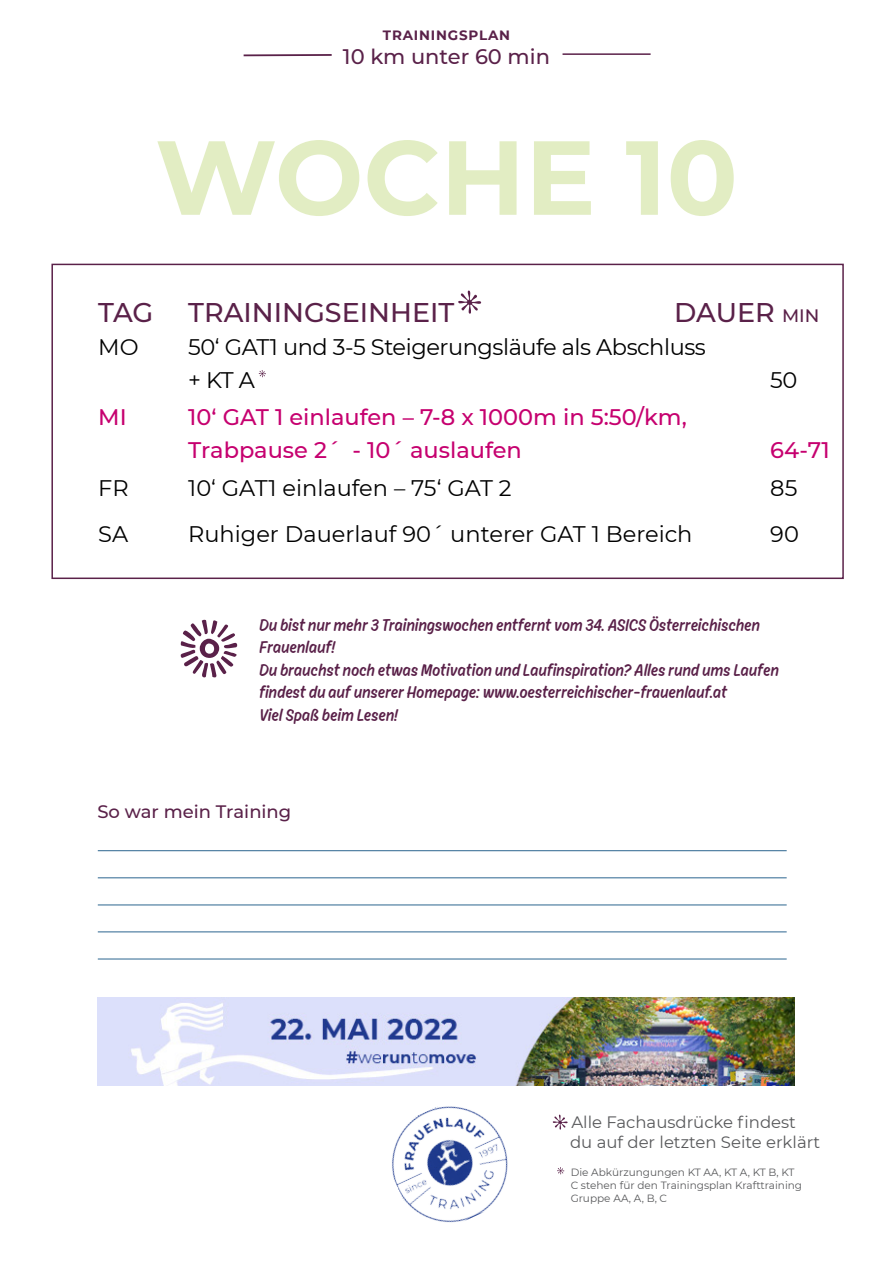
<style>
.page{position:relative;width:893px;height:1263px;background:#fff}
.page>*{position:absolute;margin:0;border:0;box-sizing:border-box;transform-origin:0 0}
.t1{font:700 105px "Montserrat";color:#e2edc3}
.t2{font:500 27px "Montserrat";color:#5a2149}
.t3{font:22.5px/33px "Montserrat";letter-spacing:-.01em;color:#000}
.t4{font:500 22.5px/33px "Montserrat";color:#c6006f}
.t5{font:500 21px "Montserrat";color:#5a2149}
.t6{font:100 18px/22.5px "Ahkio";letter-spacing:.01em;color:#5a2149}
.t7{font:500 18px "Montserrat";color:#5a2149}
.t8{font:16.5px/19.8px "Montserrat";color:#58595b}
.t9{font:700 13.5px "Montserrat";letter-spacing:.06em;color:#5a2149}
.t10{font:10.5px/12.6px "Montserrat";color:#58595b}
</style>
<div class="page">
<svg style="left:557px;top:1167px;width:7px;height:7px"></svg>
<hr style="left:244px;top:54px;width:88px;height:2px;background:#5a2149">
<hr style="left:562px;top:53px;width:89px;height:2px;background:#5a2149">
<img style="left:392px;top:1106px;width:116px;height:117px">
<svg style="left:553px;top:1115px;width:15px;height:14px"></svg>
<img style="left:98px;top:998px;width:697px;height:87px">
<div style="left:51px;top:264px;width:793px;height:315px;border:2px solid #5a2149"></div>
<hr style="left:98px;top:932px;width:689px;height:1px;background:#2c658f">
<hr style="left:98px;top:959px;width:689px;height:1px;background:#2c658f">
<hr style="left:98px;top:850px;width:689px;height:1px;background:#2c658f">
<hr style="left:98px;top:877px;width:689px;height:1px;background:#2c658f">
<hr style="left:98px;top:905px;width:689px;height:1px;background:#2c658f">
<svg style="left:458px;top:291px;width:23px;height:23px"></svg>
<svg style="left:181px;top:620px;width:56px;height:57px"></svg>
<svg style="left:259px;top:370px;width:7px;height:7px"></svg>
<p class="t9" style="left:383px;top:25px;width:129px">TRAININGSPLAN</p>
<p class="t5" style="left:343px;top:42px;width:208px">10 km unter 60 min</p>
<h1 class="t1" style="left:155px;top:102px;width:584px">WOCHE 10</h1>
<h2 class="t2" style="left:98px;top:294px;width:57px">Tag</h2>
<h2 class="t2" style="left:188px;top:294px;width:260px">Train ingsein heit</h2>
<h2 class="t2" style="left:674px;top:294px;width:61px">Dauer</h2>
<p class="t7" style="left:782px;top:303px;width:35px">min</p>
<p class="t3" style="left:98px;top:330px;width:42px">MO</p>
<p class="t3" style="left:188px;top:330px;width:519px">50‘ GAT1 und 3-5 Steigerungsläufe als Abschluss + KT A</p>
<p class="t3" style="left:770px;top:363px;width:29px">50</p>
<p class="t4" style="left:98px;top:400px;width:25px">MI</p>
<p class="t4" style="left:188px;top:400px;width:500px">10‘ GAT 1 einlaufen – 7-8 x 1000m in 5:50/km,<br>Trabpause 2´ - 10´ auslaufen</p>
<p class="t4" style="left:770px;top:433px;width:61px">64-71</p>
<p class="t3" style="left:98px;top:470px;width:32px">FR</p>
<p class="t3" style="left:188px;top:470px;width:325px">10‘ GAT1 einlaufen – 75‘ GAT 2</p>
<p class="t3" style="left:770px;top:470px;width:29px">85</p>
<p class="t3" style="left:98px;top:517px;width:31px">SA</p>
<p class="t3" style="left:188px;top:517px;width:506px">Ruhiger Dauerlauf 90´ unterer GAT 1 Bereich</p>
<p class="t3" style="left:770px;top:517px;width:30px">90</p>
<p class="t6" style="left:259px;top:613px;width:521px">Du bist nur mehr 3 Trainingswochen entfernt vom 34. ASICS Österreichischen Frauenlauf!<br>Du brauchst noch etwas Motivation und Laufinspiration? Alles rund ums Laufen findest du auf unserer Homepage: www.oesterreichischer-frauenlauf.at<br>Viel Spaß beim Lesen!</p>
<p class="t7" style="left:97px;top:799px;width:195px">So war mein Training</p>
<p class="t8" style="left:570px;top:1112px;width:252px">Alle Fachausdrücke findest du auf der letzten Seite erklärt</p>
<p class="t10" style="left:571px;top:1166px;width:233px">Die Abkürzungungen KT AA, KT A, KT B, KT<br>C stehen für den Trainingsplan Krafttraining<br>Gruppe AA, A, B, C</p>
</div>
